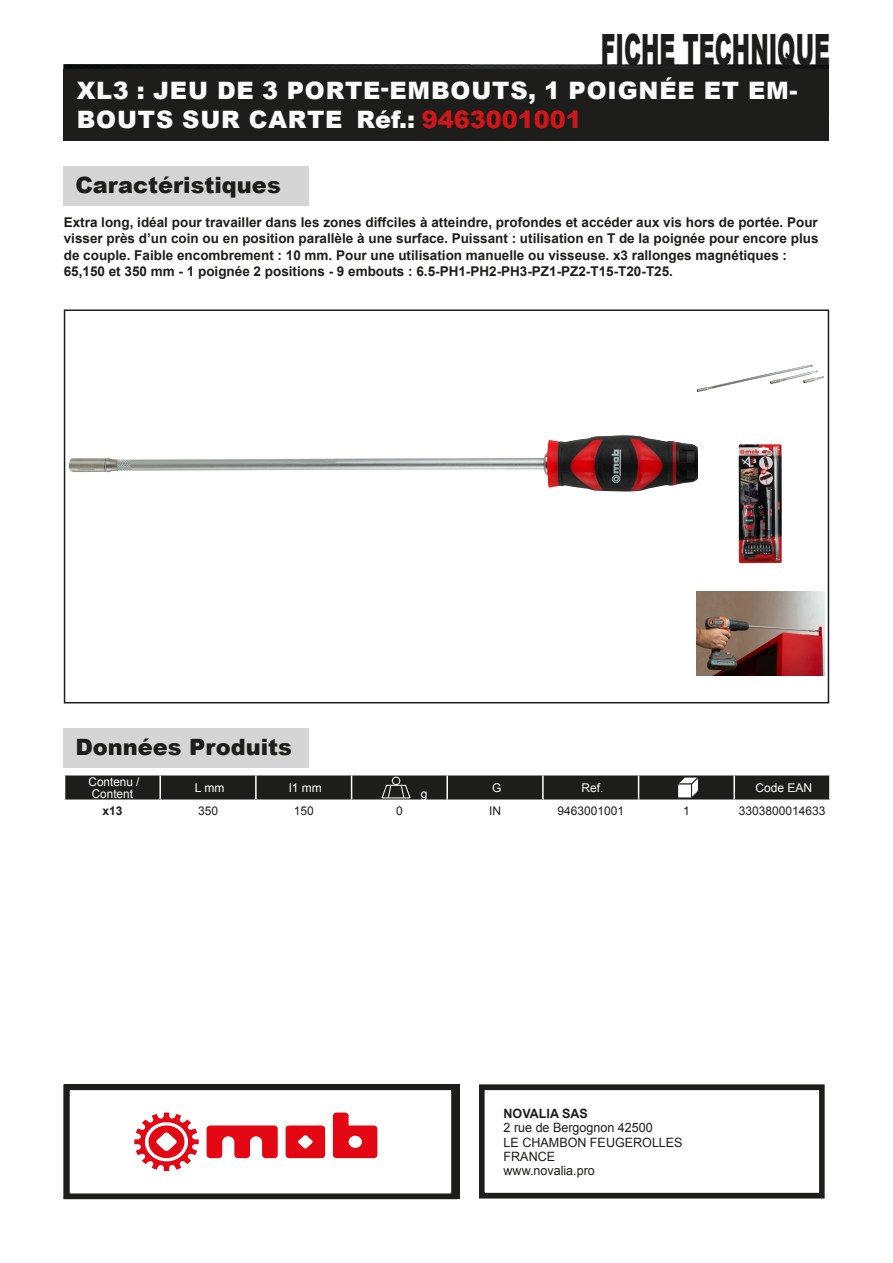
<style>
.page{position:relative;width:893px;height:1263px;background:#fff}
.page>*{position:absolute;margin:0;border:0;box-sizing:border-box;transform-origin:0 0}
.t1{font:900 43.2px "Arial";color:#1d1d1b;scale:.51 1}
.t2{font:900 24px/28.8px "Arial";letter-spacing:.035em;color:#fcfcfc}
.t3{font:900 22.5px "Arial";color:#1d1d1b}
.t4{font:700 13.5px/16.2px "Arial";color:#1d1d1b}
.t5{font:12.9px/14.2px "Arial";color:#1d1d1b}
.t6{font:700 12.9px "Arial";color:#1d1d1b}
.t7{font:12px/12px "Arial";color:#fff}
.t8{font:12px "Arial";color:#1d1d1b}
.t9{font:700 12px "Arial";color:#1d1d1b}
.s1{color:#cd171a}
</style>
<div class="page">
<img style="left:64px;top:64px;width:765px;height:5px">
<div style="left:64px;top:69px;width:765px;height:71px;background:#1d1d1b"></div>
<div style="left:479px;top:1084px;width:346px;height:114px;border:6px solid #1d1d1b"></div>
<div style="left:64px;top:166px;width:245px;height:39px;background:#d5d5d5"></div>
<div style="left:64px;top:309px;width:765px;height:394px;border:2px solid #1d1d1b"></div>
<div style="left:64px;top:729px;width:245px;height:39px;background:#d5d5d5"></div>
<svg style="left:64px;top:775px;width:766px;height:25px;background:#2e2e2c"></svg>
<img style="left:69px;top:435px;width:629px;height:57px">
<img style="left:697px;top:364px;width:126px;height:28px">
<img style="left:738px;top:444px;width:44px;height:120px">
<img style="left:697px;top:591px;width:127px;height:84px">
<div style="left:64px;top:1084px;width:393px;height:115px;border:6px solid #1d1d1b"></div>
<svg style="left:207px;top:1125px;width:71px;height:33px"></svg>
<svg style="left:286px;top:1125px;width:39px;height:33px"></svg>
<svg style="left:134px;top:1112px;width:65px;height:59px"></svg>
<svg style="left:333px;top:1112px;width:44px;height:46px"></svg>
<h1 class="t1" style="left:601px;top:18px;width:451px">FICHE TECHNIQUE</h1>
<h2 class="t2" style="left:77px;top:75px;width:722px">XL3 : JEU DE 3 PORTE-EMBOUTS, 1 POIGNÉE ET EM-<br>BOUTS SUR CARTE Réf.: <span class="s1">9463001001</span></h2>
<h3 class="t3" style="left:75px;top:168px;width:207px">Caractéristiques</h3>
<p class="t4" style="left:64px;top:214px;width:756px">Extra long, idéal pour travailler dans les zones diffciles à atteindre, profondes et accéder aux vis hors de portée. Pour visser près d’un coin ou en position parallèle à une surface. Puissant : utilisation en T de la poignée pour encore plus de couple. Faible encombrement : 10 mm. Pour une utilisation manuelle ou visseuse. x3 rallonges magnétiques :<br>65,150 et 350 mm - 1 poignée 2 positions - 9 embouts : 6.5-PH1-PH2-PH3-PZ1-PZ2-T15-T20-T25.</p>
<h3 class="t3" style="left:75px;top:731px;width:218px">Données Produits</h3>
<p class="t7" style="left:89px;top:775px;width:52px">Contenu /<br>Content</p>
<p class="t7" style="left:195px;top:781px;width:31px">L mm</p>
<p class="t7" style="left:289px;top:781px;width:34px">l1 mm</p>
<p class="t7" style="left:421px;top:788px;width:8px">g</p>
<p class="t7" style="left:492px;top:781px;width:11px">G</p>
<p class="t7" style="left:581px;top:781px;width:24px">Ref.</p>
<p class="t7" style="left:755px;top:781px;width:58px">Code EAN</p>
<p class="t9" style="left:102px;top:802px;width:22px">x13</p>
<p class="t8" style="left:198px;top:802px;width:22px">350</p>
<p class="t8" style="left:294px;top:802px;width:22px">150</p>
<p class="t8" style="left:396px;top:802px;width:8px">0</p>
<p class="t8" style="left:489px;top:802px;width:13px">IN</p>
<p class="t8" style="left:557px;top:802px;width:68px">9463001001</p>
<p class="t8" style="left:683px;top:802px;width:8px">1</p>
<p class="t8" style="left:739px;top:802px;width:88px">3303800014633</p>
<p class="t6" style="left:504px;top:1105px;width:86px">NOVALIA SAS</p>
<p class="t5" style="left:504px;top:1121px;width:181px">2 rue de Bergognon 42500<br>LE CHAMBON FEUGEROLLES<br>FRANCE<br>www.novalia.pro</p>
</div>
